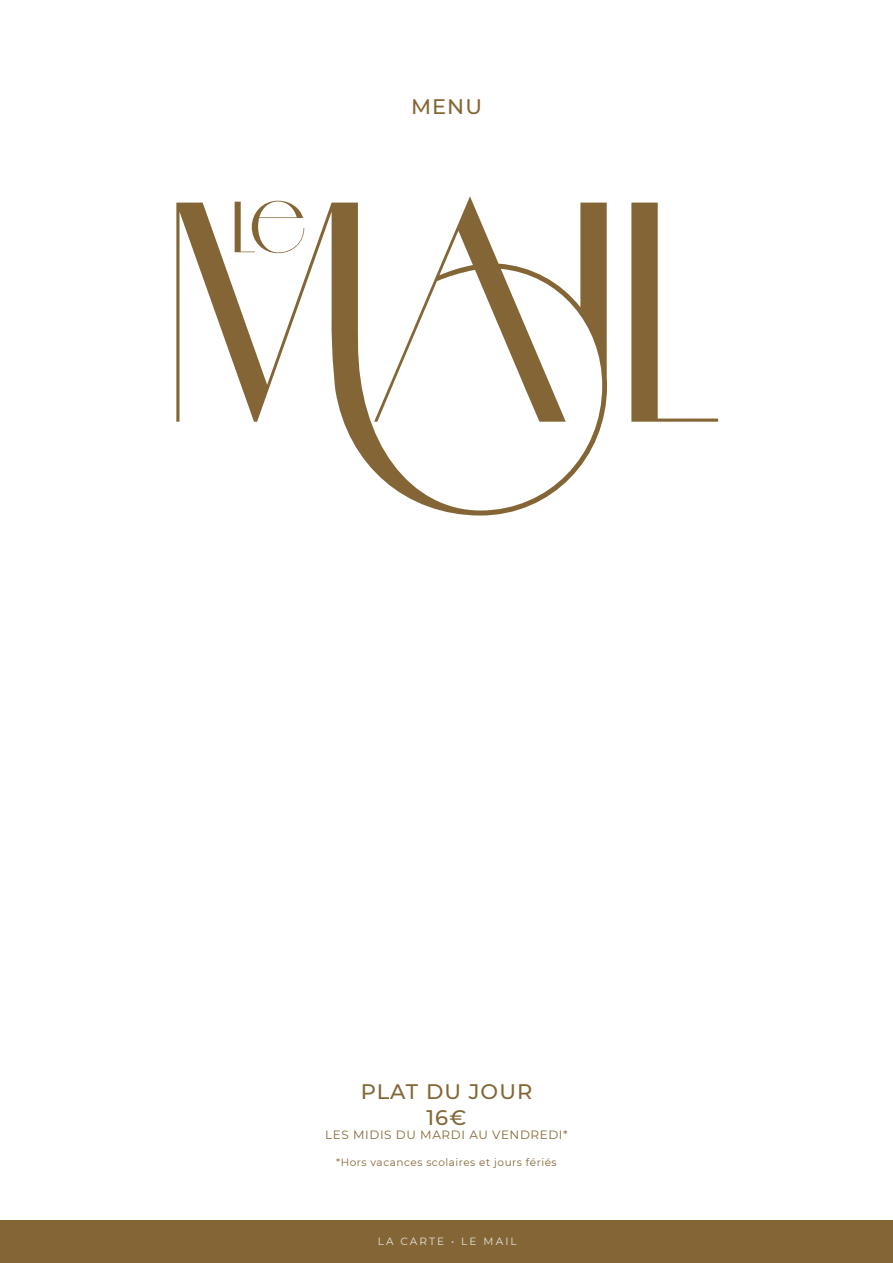
<style>
.page{position:relative;width:893px;height:1263px;background:#fff}
.page>*{position:absolute;margin:0;border:0;box-sizing:border-box;transform-origin:0 0}
.t1{font:500 21px/25.2px "Montserrat";letter-spacing:.05em;color:#846636;text-align:center}
.t2{font:12px "Montserrat";letter-spacing:.05em;color:#846636}
.t3{font:10.5px "Montserrat";letter-spacing:.05em;color:#846636}
.t4{font:10.5px "Montserrat";letter-spacing:.2em;color:#e5e4e1}
</style>
<div class="page">
<div style="left:0;top:1220px;width:893px;height:43px;background:#846636"></div>
<svg style="left:631px;top:203px;width:87px;height:219px"></svg>
<svg style="left:176px;top:196px;width:431px;height:319px"></svg>
<h1 class="t1" style="left:411px;top:94px;width:72px">MENU</h1>
<h1 class="t1" style="left:361px;top:1079px;width:173px">PLAT DU JOUR<br>16€</h1>
<p class="t2" style="left:325px;top:1127px;width:244px">LES MIDIS DU MARDI AU VENDREDI*</p>
<p class="t3" style="left:336px;top:1156px;width:222px">*Hors vacances scolaires et jours fériés</p>
<p class="t4" style="left:378px;top:1235px;width:141px">LA CARTE • LE MAIL</p>
</div>
